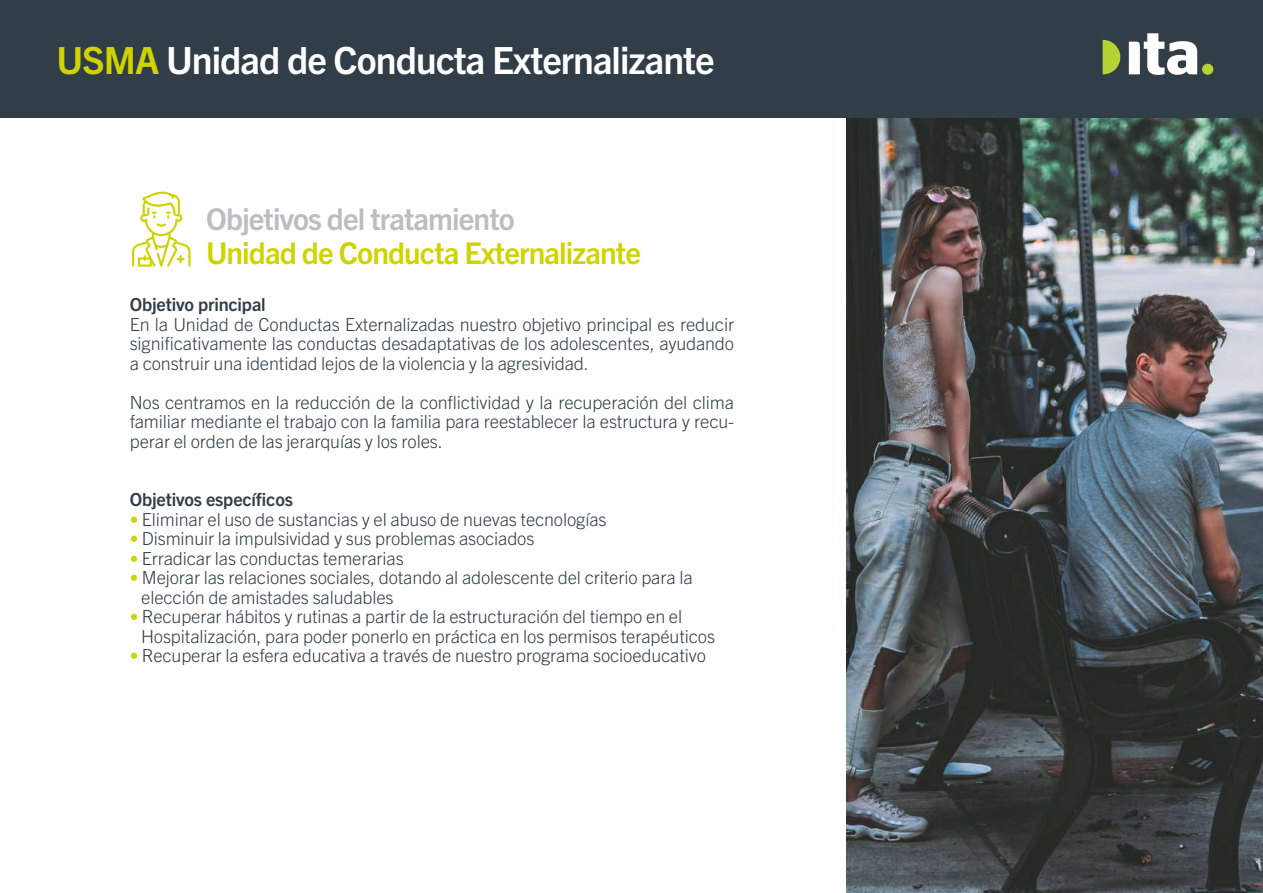
<style>
.page{position:relative;width:1263px;height:893px;background:#fff}
.page>*{position:absolute;margin:0;border:0;box-sizing:border-box;transform-origin:0 0}
.t1{font:700 37.5px "Trade Gothic Next LT Pro";letter-spacing:-.025em;color:#fff}
.t2{font:700 30px "Trade Gothic Next LT Pro";letter-spacing:-.03em;color:#cfd400}
.t3{font:700 30px "Trade Gothic Next LT Pro";letter-spacing:-.03em;color:#bcbdc0}
.t4{font:300 18px/19.5px "Trade Gothic Next LT Pro";letter-spacing:-.01em;color:#313e48;text-align:justify}
.t5{font:700 18px "Trade Gothic Next LT Pro";letter-spacing:-.01em;color:#313e48}
.s1{color:#cfd400}
.s2{font-size:17.25px;color:#cfd400}
</style>
<div class="page">
<img style="left:846px;top:117px;width:417px;height:776px">
<div style="left:0;top:0;width:1263px;height:117px;background:#313e48"></div>
<svg style="left:132px;top:192px;width:59px;height:75px"></svg>
<svg style="left:1129px;top:33px;width:68px;height:42px"></svg>
<div style="left:1202px;top:64px;width:11px;height:11px;background:#b5d334;border-radius:50%"></div>
<svg style="left:1103px;top:40px;width:17px;height:34px"></svg>
<h1 class="t1" style="left:56px;top:35px;width:660px"><span class="s1">USMA</span> Unidad de Conducta Externalizante</h1>
<h2 class="t3" style="left:206px;top:199px;width:310px">Objetivos del tratamiento</h2>
<h2 class="t2" style="left:206px;top:232px;width:436px">Unidad de Conducta Externalizante</h2>
<p class="t5" style="left:130px;top:292px;width:137px">Objetivo principal</p>
<p class="t4" style="left:130px;top:313px;width:606px">En la Unidad de Conductas Externalizadas nuestro objetivo principal es reducir significativamente las conductas desadaptativas de los adolescentes, ayudando a construir una identidad lejos de la violencia y la agresividad.</p>
<p class="t4" style="left:130px;top:391px;width:606px">Nos centramos en la reducción de la conflictividad y la recuperación del clima familiar mediante el trabajo con la familia para reestablecer la estructura y recu&shy;perar el orden de las jerarquías y los roles.</p>
<p class="t5" style="left:130px;top:487px;width:165px">Objetivos específicos</p>
<p class="t4" style="left:130px;top:508px;width:478px"><span class="s2">•</span> Eliminar el uso de sustancias y el abuso de nuevas tecnologías</p>
<p class="t4" style="left:130px;top:528px;width:406px"><span class="s2">•</span> Disminuir la impulsividad y sus problemas asociados</p>
<p class="t4" style="left:130px;top:547px;width:275px"><span class="s2">•</span> Erradicar las conductas temerarias</p>
<p class="t4" style="left:141px;top:567px;width:553px;text-indent:-11px"><span class="s2">•</span> Mejorar las relaciones sociales, dotando al adolescente del criterio para la elección de amistades saludables</p>
<p class="t4" style="left:141px;top:606px;width:575px;text-indent:-11px"><span class="s2">•</span> Recuperar hábitos y rutinas a partir de la estructuración del tiempo en el<br>Hospitalización, para poder ponerlo en práctica en los permisos terapéuticos</p>
<p class="t4" style="left:130px;top:645px;width:578px"><span class="s2">•</span> Recuperar la esfera educativa a través de nuestro programa socioeducativo</p>
</div>
